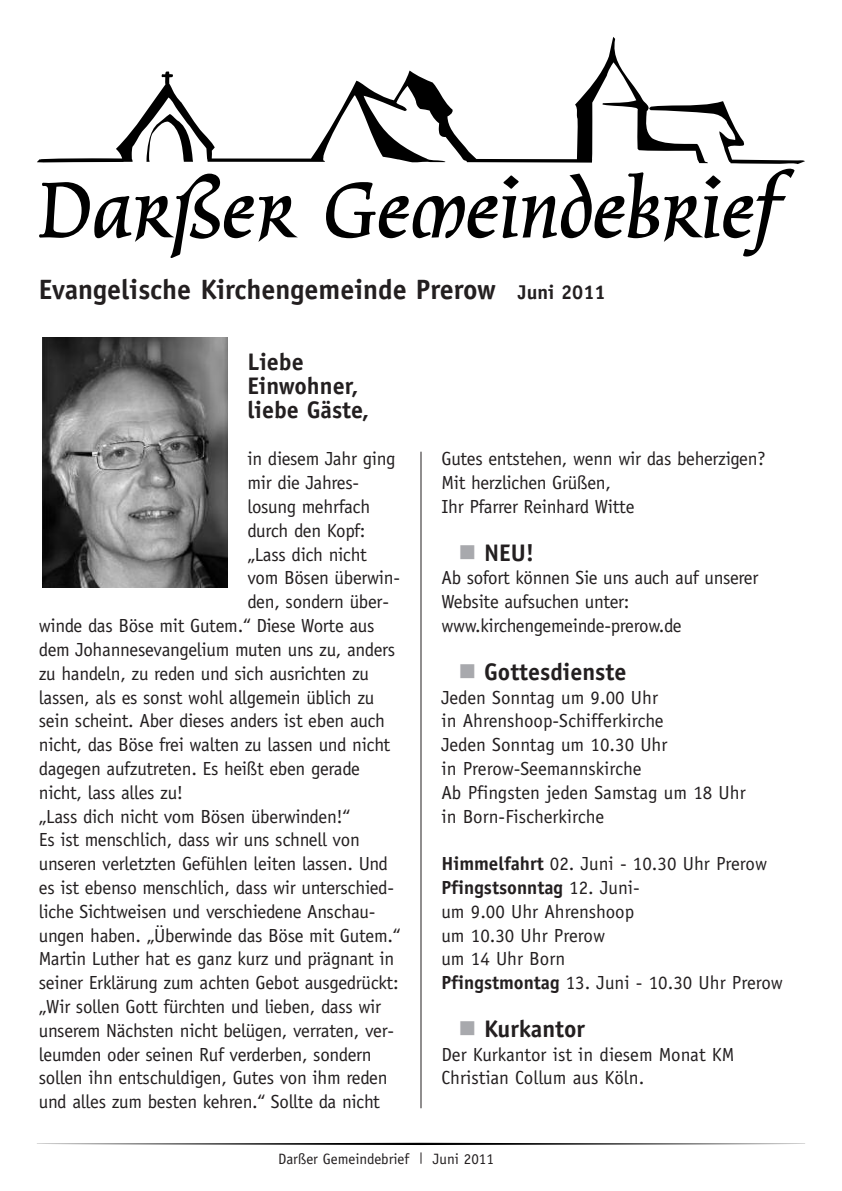
<style>
.page{position:relative;width:842px;height:1191px;background:#fff}
.page>*{position:absolute;margin:0;border:0;box-sizing:border-box;transform-origin:0 0}
.t1{font:700 28px "Officina Sans";color:#231f20}
.t2{font:700 24px/23.8px "Officina Sans";color:#231f20}
.t3{font:19px/23.8px "Officina Sans";letter-spacing:-.015em;color:#231f20}
.t4{font:19px "Officina Sans";letter-spacing:-.035em;color:#231f20}
.t5{font:15px "Officina Sans";color:#231f20}
.s1{font-size:20px}
.s2{color:#a8a9ad}
.s3{font-weight:700}
</style>
<div class="page">
<hr style="left:421px;top:452px;width:1px;height:656px;background:#231f20">
<svg style="left:37px;top:37px;width:607px;height:126px"></svg>
<svg style="left:39px;top:174px;width:259px;height:84px"></svg>
<svg style="left:326px;top:101px;width:479px;height:156px"></svg>
<svg style="left:37px;top:1142px;width:768px;height:3px"></svg>
<img style="left:43px;top:337px;width:184px;height:250px">
<h1 class="t1" style="left:39px;top:279px;width:568px">Evangelische Kirchengemeinde Prerow <span class="s1">Juni 2011</span></h1>
<p class="t2" style="left:247px;top:352px;width:124px">Liebe<br>Einwohner, liebe Gäste,</p>
<p class="t3" style="left:247px;top:448px;width:150px">in diesem Jahr ging</p>
<p class="t3" style="left:247px;top:472px;width:113px">mir die Jahres-</p>
<p class="t3" style="left:247px;top:496px;width:124px">losung mehrfach</p>
<p class="t4" style="left:247px;top:523px;width:120px">durch den Kopf:</p>
<p class="t3" style="left:247px;top:544px;width:121px">„Lass dich nicht</p>
<p class="t3" style="left:247px;top:567px;width:154px">vom Bösen überwin-</p>
<p class="t3" style="left:247px;top:591px;width:143px">den, sondern über-</p>
<p class="t3" style="left:39px;top:615px;width:337px">winde das Böse mit Gutem.“ Diese Worte aus</p>
<p class="t3" style="left:39px;top:639px;width:358px">dem Johannesevangelium muten uns zu, anders</p>
<p class="t3" style="left:39px;top:663px;width:332px">zu handeln, zu reden und sich ausrichten zu</p>
<p class="t3" style="left:39px;top:686px;width:337px">lassen, als es sonst wohl allgemein üblich zu</p>
<p class="t3" style="left:39px;top:710px;width:348px">sein scheint. Aber dieses anders ist eben auch</p>
<p class="t3" style="left:39px;top:734px;width:353px">nicht, das Böse frei walten zu lassen und nicht</p>
<p class="t3" style="left:39px;top:758px;width:323px">dagegen aufzutreten. Es heißt eben gerade</p>
<p class="t3" style="left:39px;top:782px;width:146px">nicht, lass alles zu!</p>
<p class="t3" style="left:39px;top:805px;width:313px">„Lass dich nicht vom Bösen überwinden!“</p>
<p class="t3" style="left:39px;top:829px;width:322px">Es ist menschlich, dass wir uns schnell von</p>
<p class="t3" style="left:39px;top:853px;width:351px">unseren verletzten Gefühlen leiten lassen. Und</p>
<p class="t3" style="left:39px;top:877px;width:357px">es ist ebenso menschlich, dass wir unterschied-</p>
<p class="t3" style="left:39px;top:901px;width:338px">liche Sichtweisen und verschiedene Anschau-</p>
<p class="t3" style="left:39px;top:924px;width:363px">ungen haben. „Überwinde das Böse mit Gutem.“</p>
<p class="t3" style="left:39px;top:948px;width:357px">Martin Luther hat es ganz kurz und prägnant in</p>
<p class="t3" style="left:39px;top:972px;width:361px">seiner Erklärung zum achten Gebot ausgedrückt:</p>
<p class="t3" style="left:39px;top:996px;width:344px">„Wir sollen Gott fürchten und lieben, dass wir</p>
<p class="t3" style="left:39px;top:1020px;width:357px">unserem Nächsten nicht belügen, verraten, ver-</p>
<p class="t3" style="left:39px;top:1043px;width:334px">leumden oder seinen Ruf verderben, sondern</p>
<p class="t3" style="left:39px;top:1067px;width:350px">sollen ihn entschuldigen, Gutes von ihm reden</p>
<p class="t3" style="left:39px;top:1091px;width:343px">und alles zum besten kehren.“ Sollte da nicht</p>
<p class="t3" style="left:441px;top:448px;width:325px">Gutes entstehen, wenn wir das beherzigen?<br>Mit herzlichen Grüßen,<br>Ihr Pfarrer Reinhard Witte</p>
<p class="t2" style="left:458px;top:542px;width:77px"><span class="s2">■</span> NEU!</p>
<p class="t3" style="left:441px;top:567px;width:319px">Ab sofort können Sie uns auch auf unserer<br>Website aufsuchen unter: www.kirchengemeinde-prerow.de</p>
<p class="t2" style="left:458px;top:661px;width:169px"><span class="s2">■</span> Gottesdienste</p>
<p class="t3" style="left:441px;top:686px;width:306px">Jeden Sonntag um 9.00 Uhr<br>in Ahrenshoop-Schifferkirche<br>Jeden Sonntag um 10.30 Uhr<br>in Prerow-Seemannskirche<br>Ab Pfingsten jeden Samstag um 18 Uhr in Born-Fischerkirche</p>
<p class="t3" style="left:441px;top:853px;width:343px"><span class="s3">Himmelfahrt</span> 02. Juni - 10.30 Uhr Prerow<br><span class="s3">Pfingstsonntag</span> 12. Juni-<br>um 9.00 Uhr Ahrenshoop<br>um 10.30 Uhr Prerow<br>um 14 Uhr Born<br><span class="s3">Pfingstmontag</span> 13. Juni - 10.30 Uhr Prerow</p>
<p class="t2" style="left:458px;top:1018px;width:128px"><span class="s2">■</span> Kurkantor</p>
<p class="t3" style="left:441px;top:1043px;width:295px">Der Kurkantor ist in diesem Monat KM<br>Christian Collum aus Köln.</p>
<p class="t5" style="left:278px;top:1153px;width:133px">Darßer Gemeindebrief</p>
<p class="t5" style="left:433px;top:1153px;width:62px">Juni 2011</p>
</div>
